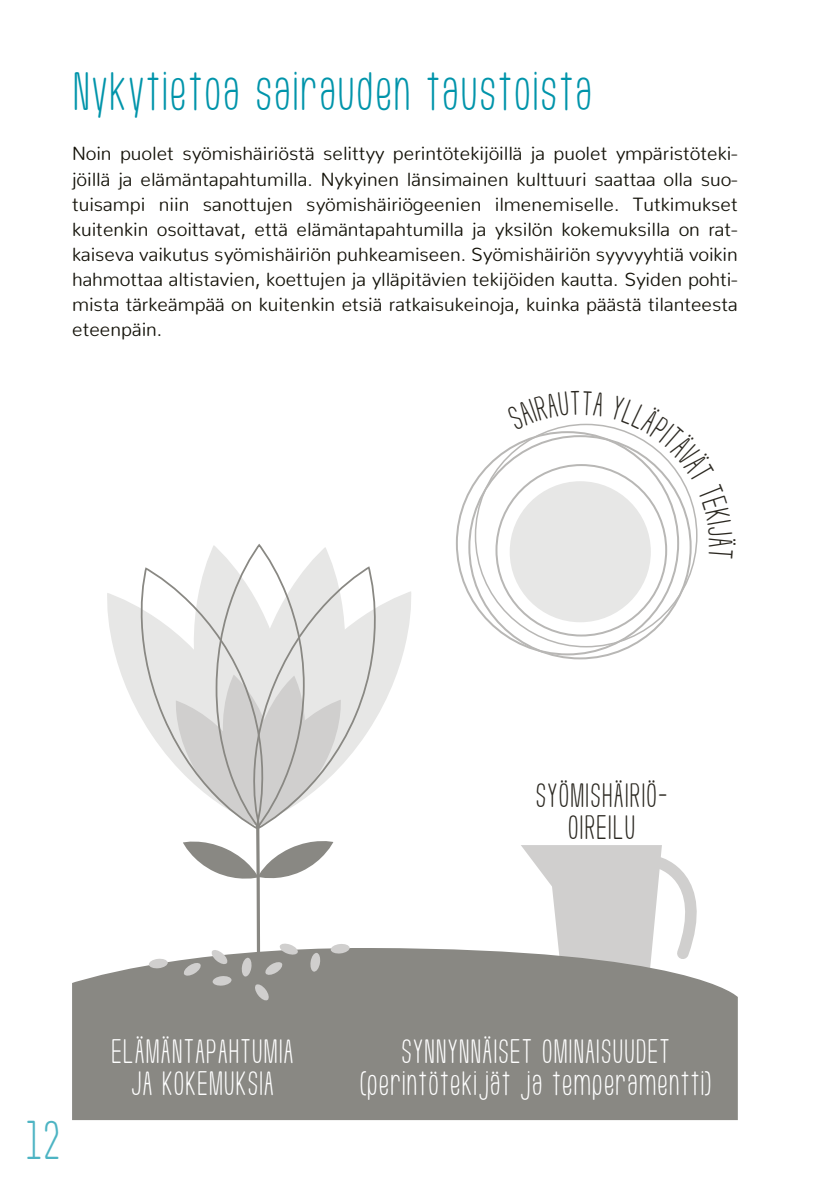
<style>
.page{position:relative;width:840px;height:1191px;background:#fff}
.page>*{position:absolute;margin:0;border:0;box-sizing:border-box;transform-origin:0 0}
.t1{font:48px "Usuazi Hosomozi";color:#0094aa}
.t2{font:48px "Usuazi Hosomozi";color:#4db4c3}
.t3{font:30px/32px "Usuazi Hosomozi";color:#fff;text-align:center}
.t4{font:30px/32px "Usuazi Hosomozi";color:#2b2821;text-align:center}
.t5{font:300 19px/25px "Nunito";color:#131108;text-align:justify}
</style>
<div class="page">
<svg style="left:521px;top:845px;width:176px;height:102px"></svg>
<div style="left:72px;top:947px;width:665px;height:173px;background:#898883"></div>
<div style="left:509px;top:481px;width:141px;height:141px;background:#e7e7e6;border-radius:50%"></div>
<svg style="left:102px;top:545px;width:314px;height:477px"></svg>
<svg style="left:550px;top:423px;width:54px;height:7px"></svg>
<svg style="left:610px;top:426px;width:88px;height:133px"></svg>
<h1 class="t1" style="left:72px;top:67px;width:522px">NYKYTIETOA SAIRAUDEN TAUSTOISTA</h1>
<p class="t5" style="left:72px;top:139px;width:667px">Noin puolet syömishäiriöstä selittyy perintötekijöillä ja puolet ympäristöteki&shy;jöillä ja elämäntapahtumilla. Nykyinen länsimainen kulttuuri saattaa olla suo&shy;tuisampi niin sanottujen syömishäiriögeenien ilmenemiselle. Tutkimukset kuitenkin osoittavat, että elämäntapahtumilla ja yksilön kokemuksilla on rat&shy;kaiseva vaikutus syömishäiriön puhkeamiseen. Syömishäiriön syyvyyhtiä voikin hahmottaa altistavien, koettujen ja ylläpitävien tekijöiden kautta. Syiden pohti&shy;mista tärkeämpää on kuitenkin etsiä ratkaisukeinoja, kuinka päästä tilanteesta eteenpäin.</p>
<h2 class="t4" style="left:535px;top:780px;width:134px">SYÖMISHÄIRIÖ-<br>OIREILU</h2>
<h1 class="t2" style="left:25px;top:1115px;width:37px">12</h1>
<h2 class="t3" style="left:111px;top:1036px;width:85px">ELÄMÄNTAPAHT</h2>
<h2 class="t3" style="left:251px;top:1036px;width:22px">UMIA</h2>
<h2 class="t3" style="left:130px;top:1068px;width:115px">JA KOKEMUKSIA</h2>
<h2 class="t3" style="left:359px;top:1036px;width:354px">SYNNYNNÄISET OMINAISUUDET (PERINTÖTEKIJÄT JA TEMPERAMENTTI)</h2>
</div>
